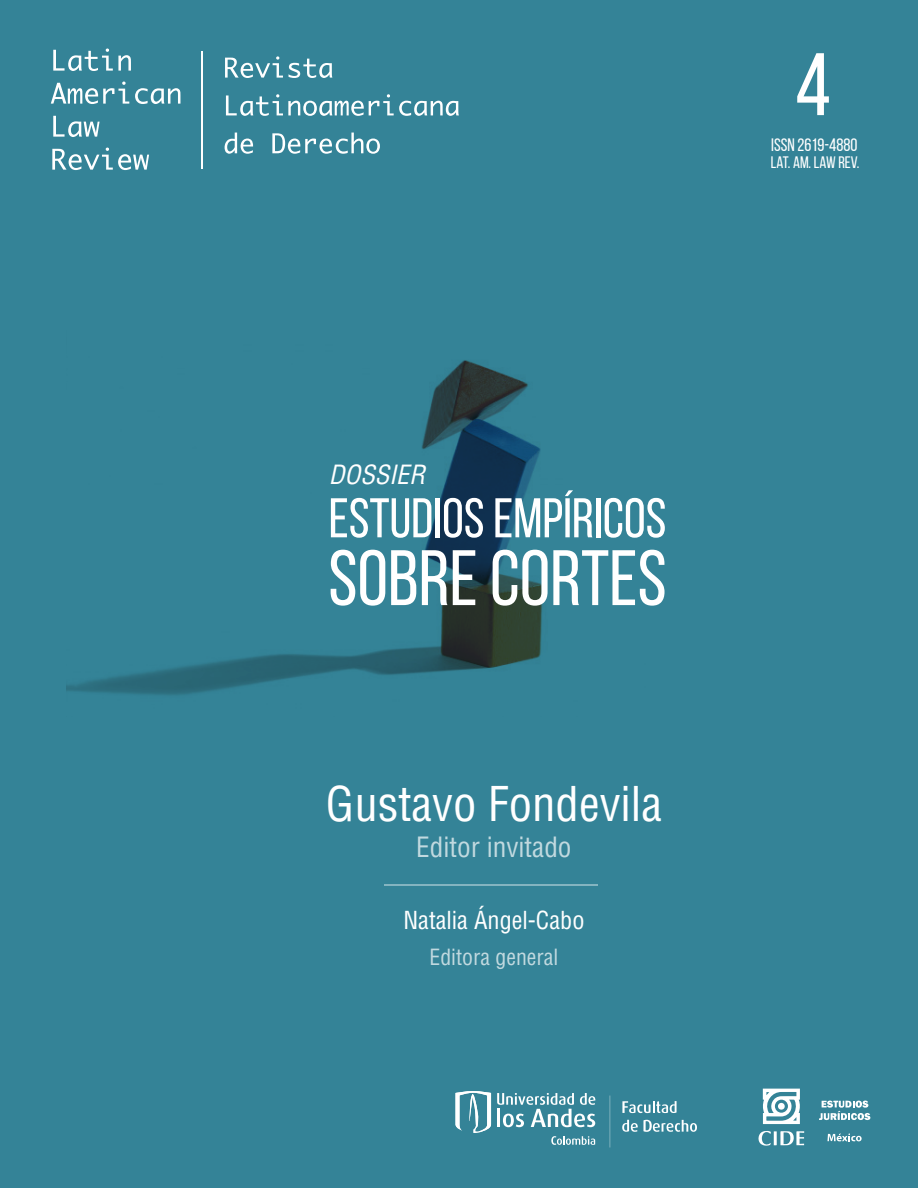
<style>
.page{position:relative;width:918px;height:1188px;background:#348397}
.page>*{position:absolute;margin:0;border:0;box-sizing:border-box;transform-origin:0 0}
.t1{font:88.5px "Bebas Neue";color:#fff}
.t2{font:78.45px "Bebas Neue";color:#fff}
.t3{font:55.8px "Bebas Neue";color:#fff}
.t4{font:condensed 46.8px "Helvetica";color:#fff}
.t5{font:condensed 27.3px "Helvetica";color:rgb(255 255 255/.7)}
.t6{font:italic condensed 25.8px "Helvetica";color:#fff}
.t7{font:condensed 24.3px "Helvetica";color:#fff}
.t8{font:condensed 21.75px "Helvetica";color:rgb(255 255 255/.7)}
.t9{font:18px "Bebas Neue";color:#fff}
.t10{font:16.5px "Bebas Neue";color:#fff}
</style>
<div class="page">
<svg style="left:53px;top:49px;width:78px;height:22px"></svg>
<svg style="left:51px;top:82px;width:78px;height:22px"></svg>
<svg style="left:135px;top:88px;width:45px;height:16px"></svg>
<svg style="left:53px;top:116px;width:47px;height:21px"></svg>
<svg style="left:52px;top:148px;width:97px;height:22px"></svg>
<svg style="left:225px;top:56px;width:58px;height:22px"></svg>
<svg style="left:289px;top:59px;width:43px;height:19px"></svg>
<svg style="left:226px;top:94px;width:233px;height:22px"></svg>
<svg style="left:225px;top:133px;width:28px;height:21px"></svg>
<svg style="left:272px;top:133px;width:108px;height:21px"></svg>
<hr style="left:201px;top:51px;width:2px;height:118px;background:#fff">
<svg style="left:763px;top:1089px;width:37px;height:35px"></svg>
<svg style="left:758px;top:1131px;width:46px;height:15px"></svg>
<svg style="left:819px;top:1100px;width:52px;height:20px"></svg>
<svg style="left:827px;top:1133px;width:35px;height:9px"></svg>
<div style="left:778px;top:1103px;width:7px;height:7px;background:#fff;border-radius:50%"></div>
<svg style="left:456px;top:1091px;width:35px;height:42px"></svg>
<svg style="left:497px;top:1093px;width:98px;height:34px"></svg>
<svg style="left:551px;top:1136px;width:44px;height:9px"></svg>
<hr style="left:610px;top:1096px;width:1px;height:51px;background:#fff">
<svg style="left:622px;top:1101px;width:55px;height:12px"></svg>
<svg style="left:622px;top:1120px;width:75px;height:12px"></svg>
<img style="left:66px;top:360px;width:477px;height:335px">
<hr style="left:384px;top:885px;width:214px;height:1px;background:#fff">
<h1 class="t1" style="left:795px;top:37px;width:37px">4</h1>
<p class="t9" style="left:771px;top:135px;width:88px">ISSN 2619-4880</p>
<p class="t10" style="left:771px;top:153px;width:90px">LAT. AM. LAW REV.</p>
<p class="t6" style="left:329px;top:458px;width:98px">DOSSIER</p>
<p class="t3" style="left:329px;top:488px;width:339px">ESTUDIOS EMPÍRICOS</p>
<h2 class="t2" style="left:328px;top:536px;width:340px">SOBRE CORTES</h2>
<p class="t4" style="left:326px;top:774px;width:338px">Gustavo Fondevila</p>
<p class="t5" style="left:416px;top:830px;width:157px">Editor invitado</p>
<p class="t7" style="left:403px;top:905px;width:182px">Natalia Ángel-Cabo</p>
<p class="t8" style="left:429px;top:943px;width:130px">Editora general</p>
</div>
